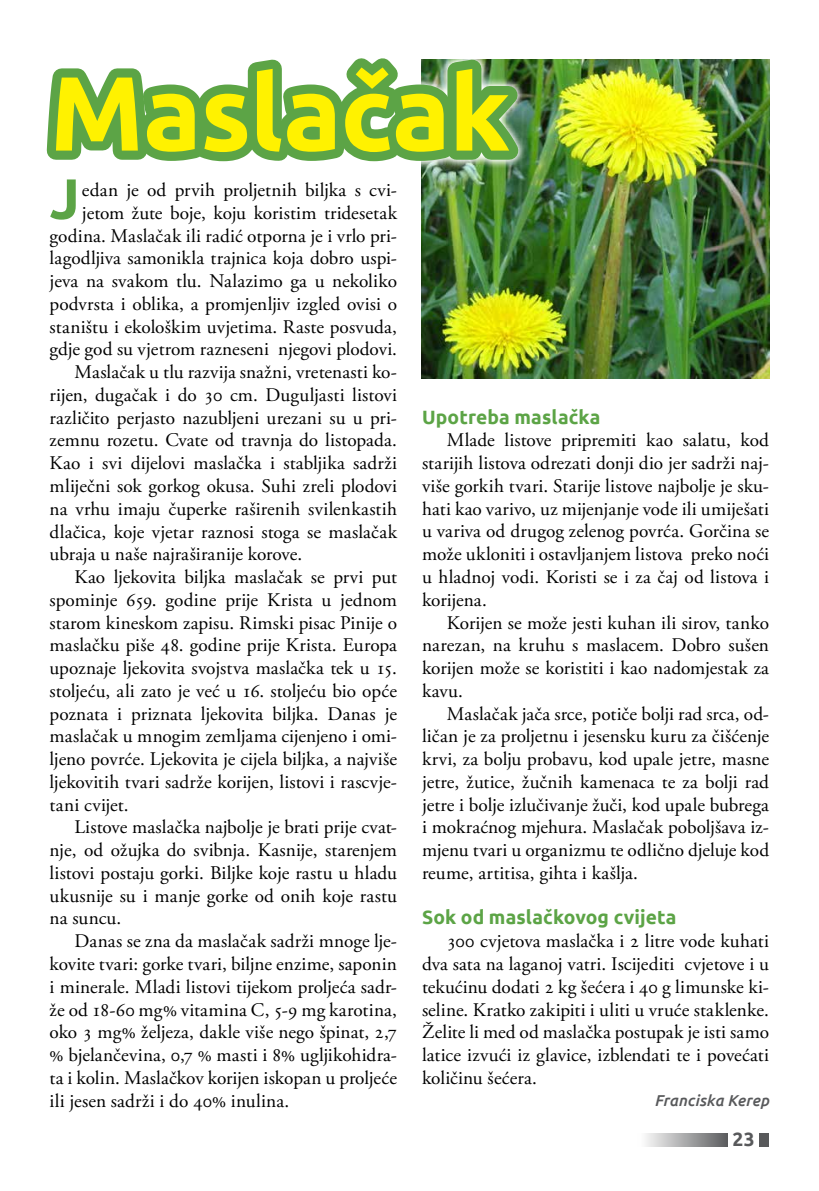
<style>
.page{position:relative;width:819px;height:1191px;background:#fff}
.page>*{position:absolute;margin:0;border:0;box-sizing:border-box;transform-origin:0 0}
.t1{font:700 105.35px "Ubuntu";letter-spacing:-.01em;color:#fff200}
.t2{font:700 56.88px "Ubuntu";color:#5ca446}
.t3{font:19.25px/22.8px "Adobe Garamond Pro";letter-spacing:.005em;color:#000;text-align:justify}
.t4{font:700 19.25px "Ubuntu";letter-spacing:.005em;color:#5ca446}
.t5{font:700 19.25px "Ubuntu";color:#58595b}
.t6{font:italic 500 15.75px "Ubuntu";letter-spacing:.01em;color:#58595b}
</style>
<div class="page">
<img style="left:422px;top:60px;width:347px;height:318px">
<svg style="left:46px;top:58px;width:502px;height:117px"></svg>
<svg style="left:646px;top:1133px;width:82px;height:13px"></svg>
<div style="left:759px;top:1133px;width:10px;height:13px;background:#58595b"></div>
<h1 class="t1" style="left:50px;top:49px;width:462px">Maslačak</h1>
<h2 class="t2" style="left:50px;top:164px;width:32px">J</h2>
<p class="t3" style="left:82px;top:179px;width:316px">edan je od prvih proljetnih biljka s cvi-</p>
<p class="t3" style="left:82px;top:202px;width:316px">jetom žute boje, koju koristim tridesetak</p>
<p class="t3" style="left:50px;top:225px;width:349px">godina. Maslačak ili radić otporna je i vrlo pri-</p>
<p class="t3" style="left:50px;top:247px;width:349px">lagodljiva samonikla trajnica koja dobro uspi-</p>
<p class="t3" style="left:50px;top:270px;width:349px">jeva na svakom tlu. Nalazimo ga u nekoliko</p>
<p class="t3" style="left:50px;top:293px;width:349px">podvrsta i oblika, a promjenljiv izgled ovisi o</p>
<p class="t3" style="left:50px;top:316px;width:349px">staništu i ekološkim uvjetima. Raste posvuda,</p>
<p class="t3" style="left:50px;top:339px;width:349px">gdje god su vjetrom razneseni njegovi plodovi.</p>
<p class="t3" style="left:74px;top:361px;width:324px">Maslačak u tlu razvija snažni, vretenasti ko-</p>
<p class="t3" style="left:50px;top:384px;width:349px">rijen, dugačak i do 30 cm. Duguljasti listovi</p>
<p class="t3" style="left:50px;top:407px;width:349px">različito perjasto nazubljeni urezani su u pri-</p>
<p class="t3" style="left:50px;top:430px;width:349px">zemnu rozetu. Cvate od travnja do listopada.</p>
<p class="t3" style="left:50px;top:452px;width:349px">Kao i svi dijelovi maslačka i stabljika sadrži</p>
<p class="t3" style="left:50px;top:475px;width:349px">mliječni sok gorkog okusa. Suhi zreli plodovi</p>
<p class="t3" style="left:50px;top:498px;width:349px">na vrhu imaju čuperke raširenih svilenkastih</p>
<p class="t3" style="left:50px;top:521px;width:349px">dlačica, koje vjetar raznosi stoga se maslačak</p>
<p class="t3" style="left:50px;top:543px;width:254px">ubraja u naše najraširanije korove.</p>
<p class="t3" style="left:74px;top:566px;width:324px">Kao ljekovita biljka maslačak se prvi put</p>
<p class="t3" style="left:50px;top:589px;width:349px">spominje 659. godine prije Krista u jednom</p>
<p class="t3" style="left:50px;top:612px;width:349px">starom kineskom zapisu. Rimski pisac Pinije o</p>
<p class="t3" style="left:50px;top:634px;width:349px">maslačku piše 48. godine prije Krista. Europa</p>
<p class="t3" style="left:50px;top:657px;width:349px">upoznaje ljekovita svojstva maslačka tek u 15.</p>
<p class="t3" style="left:50px;top:680px;width:349px">stoljeću, ali zato je već u 16. stoljeću bio opće</p>
<p class="t3" style="left:50px;top:703px;width:349px">poznata i priznata ljekovita biljka. Danas je</p>
<p class="t3" style="left:50px;top:725px;width:349px">maslačak u mnogim zemljama cijenjeno i omi-</p>
<p class="t3" style="left:50px;top:748px;width:349px">ljeno povrće. Ljekovita je cijela biljka, a najviše</p>
<p class="t3" style="left:50px;top:771px;width:349px">ljekovitih tvari sadrže korijen, listovi i rascvje-</p>
<p class="t3" style="left:50px;top:794px;width:81px">tani cvijet.</p>
<p class="t3" style="left:74px;top:816px;width:324px">Listove maslačka najbolje je brati prije cvat-</p>
<p class="t3" style="left:50px;top:839px;width:349px">nje, od ožujka do svibnja. Kasnije, starenjem</p>
<p class="t3" style="left:50px;top:862px;width:349px">listovi postaju gorki. Biljke koje rastu u hladu</p>
<p class="t3" style="left:50px;top:885px;width:349px">ukusnije su i manje gorke od onih koje rastu</p>
<p class="t3" style="left:50px;top:907px;width:73px">na suncu.</p>
<p class="t3" style="left:74px;top:930px;width:324px">Danas se zna da maslačak sadrži mnoge lje-</p>
<p class="t3" style="left:50px;top:953px;width:349px">kovite tvari: gorke tvari, biljne enzime, saponin</p>
<p class="t3" style="left:50px;top:976px;width:349px">i minerale. Mladi listovi tijekom proljeća sadr-</p>
<p class="t3" style="left:50px;top:998px;width:349px">že od 18-60 mg% vitamina C, 5-9 mg karotina,</p>
<p class="t3" style="left:50px;top:1021px;width:349px">oko 3 mg% željeza, dakle više nego špinat, 2,7</p>
<p class="t3" style="left:50px;top:1044px;width:349px">% bjelančevina, 0,7 % masti i 8% ugljikohidra-</p>
<p class="t3" style="left:50px;top:1067px;width:349px">ta i kolin. Maslačkov korijen iskopan u proljeće</p>
<p class="t3" style="left:50px;top:1089px;width:241px">ili jesen sadrži i do 40% inulina.</p>
<p class="t4" style="left:422px;top:405px;width:180px">Upotreba maslačka</p>
<p class="t3" style="left:422px;top:429px;width:348px;text-indent:25px">Mlade listove pripremiti kao salatu, kod starijih listova odrezati donji dio jer sadrži naj&shy;više gorkih tvari. Starije listove najbolje je sku&shy;hati kao varivo, uz mijenjanje vode ili umiješati u variva od drugog zelenog povrća. Gorčina se može ukloniti i ostavljanjem listova preko noći u hladnoj vodi. Koristi se i za čaj od listova i korijena.</p>
<p class="t3" style="left:422px;top:612px;width:348px;text-indent:25px">Korijen se može jesti kuhan ili sirov, tanko narezan, na kruhu s maslacem. Dobro sušen korijen može se koristiti i kao nadomjestak za kavu.</p>
<p class="t3" style="left:422px;top:703px;width:348px;text-indent:25px">Maslačak jača srce, potiče bolji rad srca, od&shy;ličan je za proljetnu i jesensku kuru za čišćenje krvi, za bolju probavu, kod upale jetre, masne jetre, žutice, žučnih kamenaca te za bolji rad jetre i bolje izlučivanje žuči, kod upale bubrega i mokraćnog mjehura. Maslačak poboljšava iz&shy;mjenu tvari u organizmu te odlično djeluje kod reume, artitisa, gihta i kašlja.</p>
<p class="t4" style="left:422px;top:906px;width:256px">Sok od maslačkovog cvijeta</p>
<p class="t3" style="left:422px;top:930px;width:348px;text-indent:25px">300 cvjetova maslačka i 2 litre vode kuhati dva sata na laganoj vatri. Iscijediti cvjetove i u tekućinu dodati 2 kg šećera i 40 g limunske ki&shy;seline. Kratko zakipiti i uliti u vruće staklenke.<br>Želite li med od maslačka postupak je isti samo latice izvući iz glavice, izblendati te i povećati količinu šećera.</p>
<p class="t6" style="left:654px;top:1091px;width:116px">Franciska Kerep</p>
<p class="t5" style="left:732px;top:1127px;width:24px">23</p>
</div>
